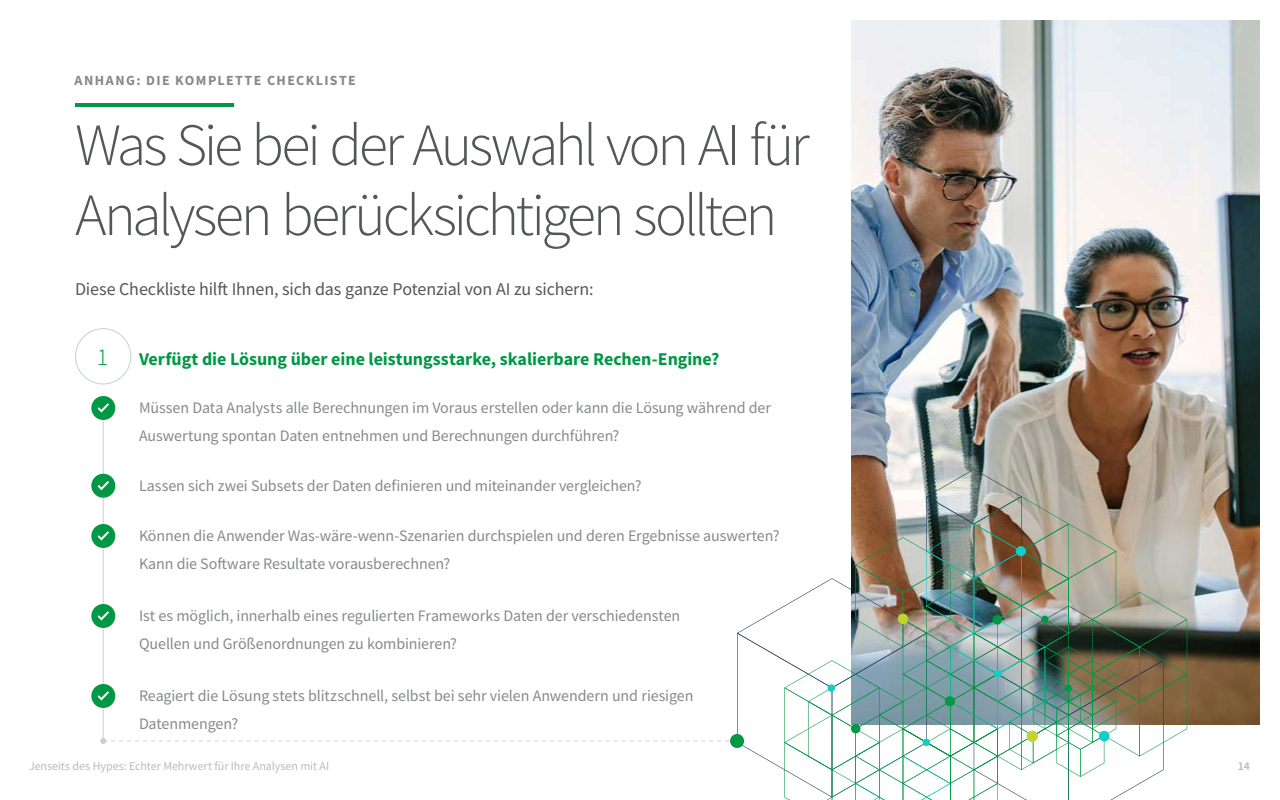
<style>
.page{position:relative;width:1280px;height:800px;background:#fff}
.page>*{position:absolute;margin:0;border:0;box-sizing:border-box;transform-origin:0 0}
.t1{font:300 60px/70px "Source Sans Pro";letter-spacing:-.055em;color:#54565a}
.t2{font:300 24px "Source Sans Pro";color:#009845}
.t3{font:700 18px "Source Sans Pro";letter-spacing:-.005em;color:#009845}
.t4{font:18px "Source Sans Pro";letter-spacing:-.01em;color:#54565a}
.t5{font:16px/28px "Source Sans Pro";letter-spacing:-.005em;color:#87898b}
.t6{font:700 14px "Source Sans Pro";letter-spacing:.1em;color:#87898b}
.t7{font:12px "Source Sans Pro";letter-spacing:-.005em;color:#bbbbbd}
.t8{font:600 12px "Source Sans Pro";color:#bbbbbd}
</style>
<div class="page">
<img style="left:852px;top:20px;width:408px;height:705px">
<hr style="left:75px;top:103px;width:159px;height:4px;background:#009845">
<div style="left:75px;top:328px;width:56px;height:56px;border:1px solid #c4cfda;border-radius:50%"></div>
<hr style="left:103px;top:404px;width:1px;height:340px;background:#c4cfda">
<div style="left:91px;top:396px;width:24px;height:24px;background:#009845;border-radius:50%"></div>
<svg style="left:97px;top:403px;width:12px;height:10px"></svg>
<div style="left:91px;top:474px;width:24px;height:24px;background:#009845;border-radius:50%"></div>
<svg style="left:91px;top:524px;width:24px;height:24px"></svg>
<svg style="left:91px;top:604px;width:24px;height:24px"></svg>
<svg style="left:91px;top:684px;width:24px;height:24px"></svg>
<svg style="left:96px;top:469px;width:1091px;height:331px"></svg>
<p class="t6" style="left:75px;top:71px;width:283px">ANHANG: DIE KOMPLETTE CHECKLISTE</p>
<h1 class="t1" style="left:75px;top:110px;width:736px">Was Sie bei der Auswahl von AI für<br>Analysen berücksichtigen sollten</h1>
<p class="t4" style="left:75px;top:278px;width:520px">Diese Checkliste hilft Ihnen, sich das ganze Potenzial von AI zu sichern:</p>
<h2 class="t2" style="left:97px;top:343px;width:13px">1</h2>
<p class="t3" style="left:139px;top:347px;width:582px">Verfügt die Lösung über eine leistungsstarke, skalierbare Rechen-Engine?</p>
<p class="t5" style="left:139px;top:393px;width:634px">Müssen Data Analysts alle Berechnungen im Voraus erstellen oder kann die Lösung während der<br>Auswertung spontan Daten entnehmen und Berechnungen durchführen?</p>
<p class="t5" style="left:139px;top:471px;width:504px">Lassen sich zwei Subsets der Daten definieren und miteinander vergleichen?</p>
<p class="t5" style="left:139px;top:521px;width:642px">Können die Anwender Was-wäre-wenn-Szenarien durchspielen und deren Ergebnisse auswerten?<br>Kann die Software Resultate vorausberechnen?</p>
<p class="t5" style="left:139px;top:601px;width:543px">Ist es möglich, innerhalb eines regulierten Frameworks Daten der verschiedensten<br>Quellen und Größenordnungen zu kombinieren?</p>
<p class="t5" style="left:139px;top:681px;width:556px">Reagiert die Lösung stets blitzschnell, selbst bei sehr vielen Anwendern und riesigen<br>Datenmengen?</p>
<p class="t7" style="left:29px;top:758px;width:302px">Jenseits des Hypes: Echter Mehrwert für Ihre Analysen mit AI</p>
<p class="t8" style="left:1238px;top:758px;width:14px">14</p>
</div>
